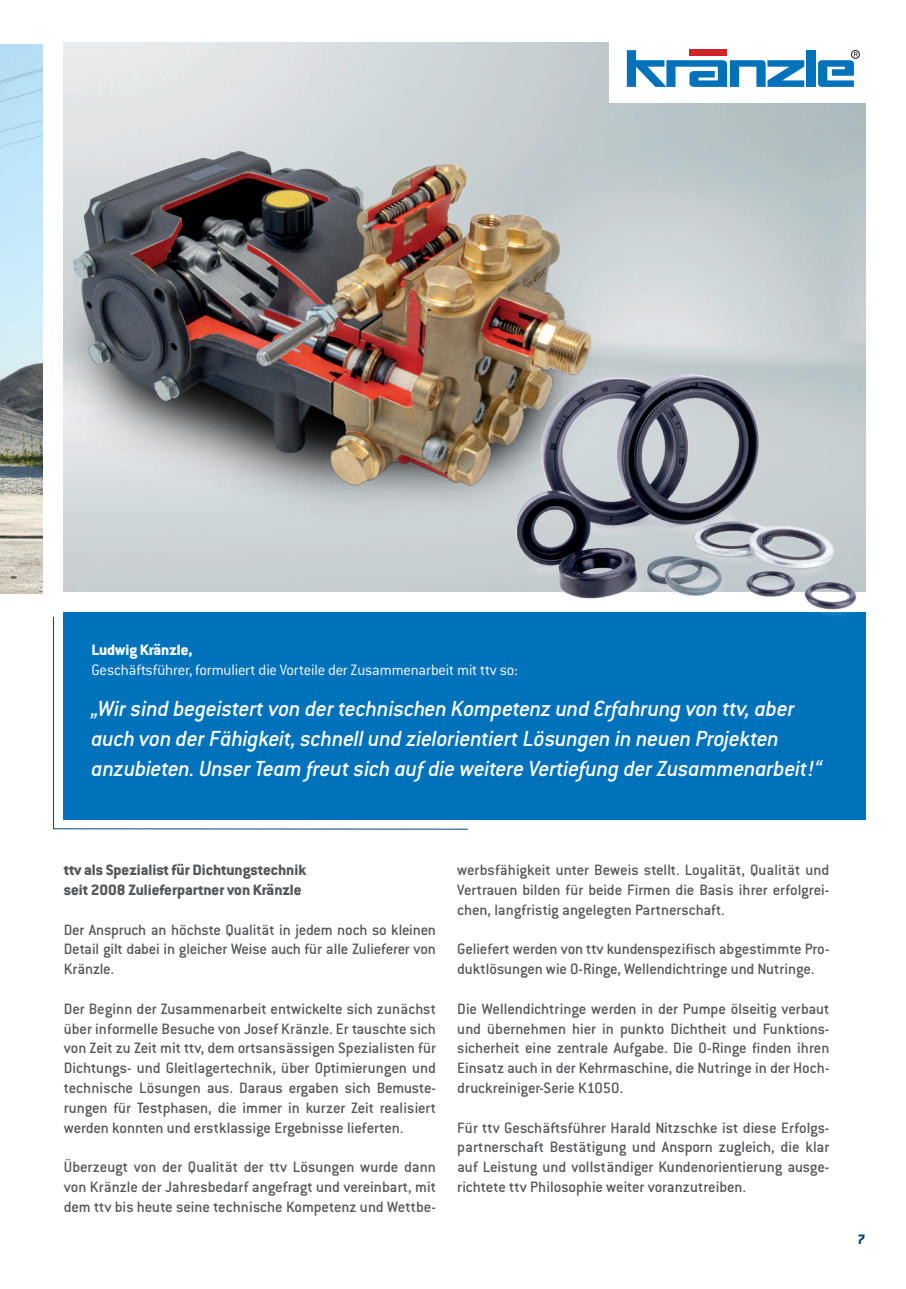
<style>
.page{position:relative;width:906px;height:1289px;background:#fff}
.page>*{position:absolute;margin:0;border:0;box-sizing:border-box;transform-origin:0 0}
.t1{font:italic 24px/30px "Conduit ITC Medium";letter-spacing:-.015em;color:#fff}
.t2{font:16.5px/19.8px "Conduit ITC Medium";letter-spacing:-.005em;color:#57585a;text-align:justify}
.t3{font:700 16.5px/19.8px "Conduit ITC Extra";color:#57585a}
.t4{font:16.5px "Conduit ITC Light";letter-spacing:-.015em;color:#fff}
.t5{font:700 16.5px "Conduit ITC Extra";color:#fff}
.t6{font:700 15px "Conduit ITC Extra";color:#004279}
</style>
<div class="page">
<img style="left:0;top:45px;width:43px;height:548px">
<div style="left:63px;top:612px;width:802px;height:207px;background:#0072bc"></div>
<svg style="left:53px;top:616px;width:415px;height:214px"></svg>
<img style="left:22px;top:131px;width:640px;height:404px">
<div style="left:689px;top:49px;width:38px;height:7px;background:#d1232a"></div>
<svg style="left:627px;top:50px;width:177px;height:37px"></svg>
<div style="left:806px;top:50px;width:9px;height:37px;background:#0072bc"></div>
<div style="left:851px;top:50px;width:8px;height:9px;border:1px solid #231f20;border-radius:50%"></div>
<svg style="left:818px;top:52px;width:39px;height:35px"></svg>
<img style="left:468px;top:323px;width:398px;height:326px">
<p class="t5" style="left:91px;top:640px;width:103px">Ludwig Kränzle,</p>
<p class="t4" style="left:91px;top:660px;width:428px">Geschäftsführer, formuliert die Vorteile der Zusammenarbeit mit ttv so:</p>
<p class="t1" style="left:91px;top:692px;width:732px">„Wir sind begeistert von der technischen Kompetenz und Erfahrung von ttv, aber auch von der Fähigkeit, schnell und zielorientiert Lösungen in neuen Projekten anzubieten. Unser Team freut sich auf die weitere Vertiefung der Zusammenarbeit!“</p>
<p class="t3" style="left:64px;top:859px;width:244px">ttv als Spezialist für Dichtungstechnik seit 2008 Zulieferpartner von Kränzle</p>
<p class="t2" style="left:64px;top:919px;width:374px">Der Anspruch an höchste Qualität in jedem noch so kleinen Detail gilt dabei in gleicher Weise auch für alle Zulieferer von Kränzle.</p>
<p class="t2" style="left:64px;top:998px;width:374px">Der Beginn der Zusammenarbeit entwickelte sich zunächst über informelle Besuche von Josef Kränzle. Er tauschte sich von Zeit zu Zeit mit ttv, dem ortsansässigen Spezialisten für Dichtungs- und Gleitlagertechnik, über Optimierungen und technische Lösungen aus. Daraus ergaben sich Bemuste&shy;rungen für Testphasen, die immer in kurzer Zeit realisiert werden konnten und erstklassige Ergebnisse lieferten.</p>
<p class="t2" style="left:64px;top:1156px;width:374px">Überzeugt von der Qualität der ttv Lösungen wurde dann von Kränzle der Jahresbedarf angefragt und vereinbart, mit dem ttv bis heute seine technische Kompetenz und Wettbe-</p>
<p class="t2" style="left:457px;top:859px;width:374px">werbsfähigkeit unter Beweis stellt. Loyalität, Qualität und Vertrauen bilden für beide Firmen die Basis ihrer erfolgrei&shy;chen, langfristig angelegten Partnerschaft.</p>
<p class="t2" style="left:457px;top:938px;width:374px">Geliefert werden von ttv kundenspezifisch abgestimmte Pro&shy;duktlösungen wie O-Ringe, Wellendichtringe und Nutringe.</p>
<p class="t2" style="left:457px;top:998px;width:374px">Die Wellendichtringe werden in der Pumpe ölseitig verbaut und übernehmen hier in punkto Dichtheit und Funktions&shy;sicherheit eine zentrale Aufgabe. Die O-Ringe finden ihren Einsatz auch in der Kehrmaschine, die Nutringe in der Hoch&shy;druckreiniger-Serie K1050.</p>
<p class="t2" style="left:457px;top:1117px;width:374px">Für ttv Geschäftsführer Harald Nitzschke ist diese Erfolgs&shy;partnerschaft Bestätigung und Ansporn zugleich, die klar auf Leistung und vollständiger Kundenorientierung ausge&shy;richtete ttv Philosophie weiter voranzutreiben.</p>
<p class="t6" style="left:857px;top:1230px;width:9px">7</p>
</div>
